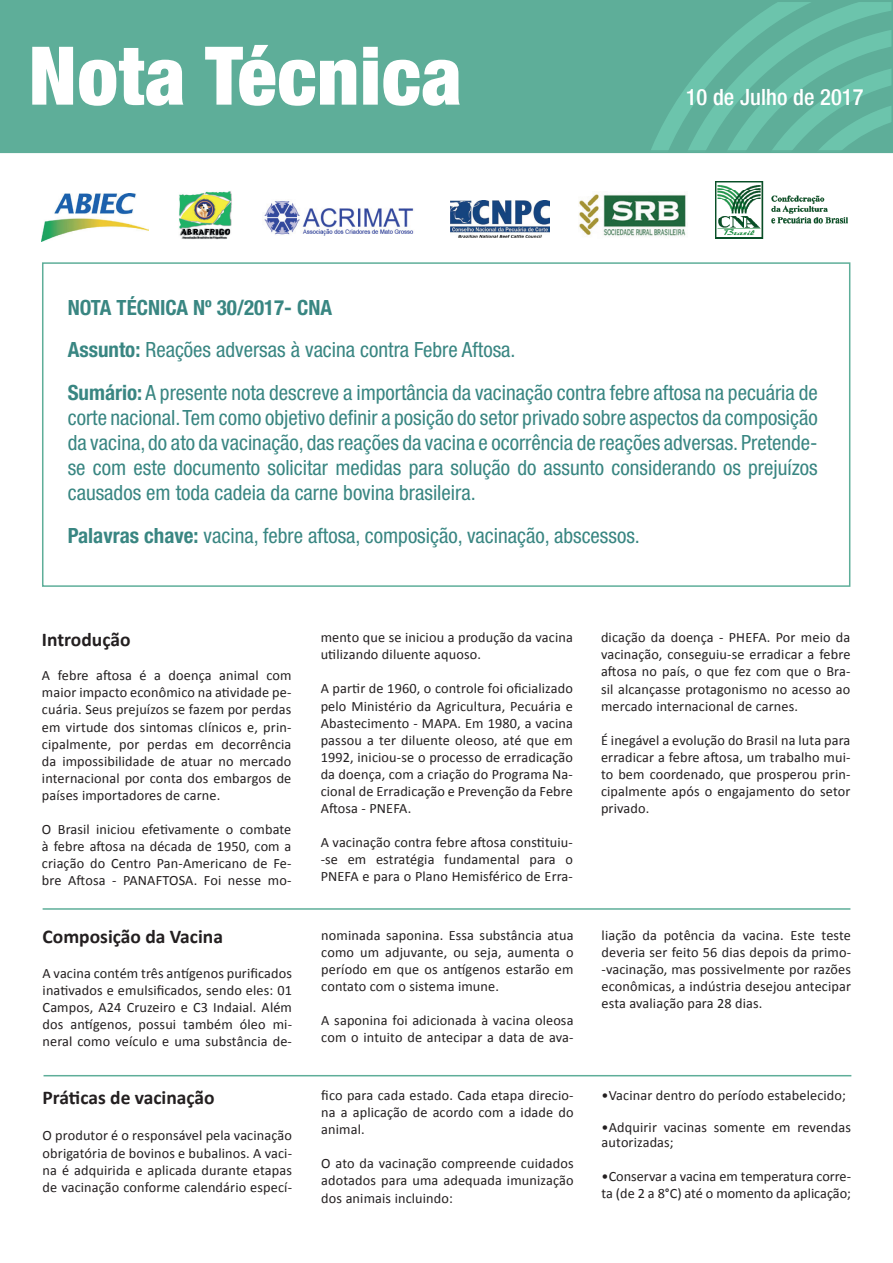
<style>
.page{position:relative;width:893px;height:1263px;background:#fff}
.page>*{position:absolute;margin:0;border:0;box-sizing:border-box;transform-origin:0 0}
.t1{font:900 condensed 81px "Helvetica Neue LT Std";letter-spacing:.01em;color:#fff}
.t2{font:500 condensed 22.5px "Helvetica Neue LT Std";letter-spacing:.005em;color:#fff}
.t3{font:condensed 21px/25.2px "Helvetica Neue LT Std";color:#398682}
.t4{font:700 19.5px "Calibri";color:#231f20}
.t5{font:14.25px/17.1px "Calibri";letter-spacing:.01em;color:#231f20;text-align:justify}
.s1{font-weight:700}
</style>
<div class="page">
<div style="left:3px;top:3px;width:622px;height:147px;background:#5eae99"></div>
<svg style="left:625px;top:4px;width:265px;height:145px;background:#62b59f"></svg>
<div style="left:28px;top:1px;width:865px;height:151px;border:2px solid #5eae99"></div>
<div style="left:42px;top:262px;width:808px;height:325px;border:2px solid #5eae99"></div>
<img style="left:41px;top:194px;width:107px;height:47px">
<img style="left:179px;top:191px;width:53px;height:49px">
<img style="left:264px;top:201px;width:150px;height:35px">
<img style="left:450px;top:200px;width:99px;height:38px">
<img style="left:579px;top:194px;width:107px;height:43px">
<img style="left:715px;top:181px;width:132px;height:58px">
<hr style="left:43px;top:908px;width:807px;height:2px;background:#5eae99">
<hr style="left:44px;top:1075px;width:807px;height:1px;background:#5eae99">
<h1 class="t1" style="left:29px;top:26px;width:435px">Nota Técnica</h1>
<h2 class="t2" style="left:686px;top:83px;width:179px">10 de Julho de 2017</h2>
<h3 class="t3" style="left:68px;top:287px;width:752px;line-height:42.2px"><span class="s1">NOTA TÉCNICA Nº 30/2017- CNA<br>Assunto:</span> Reações adversas à vacina contra Febre Aftosa.<br><span class="s1">Sumário:</span> A presente nota descreve a importância da vacinação contra febre aftosa na pecuária de</h3>
<p class="t3" style="left:68px;top:405px;width:752px;text-align:justify">corte nacional. Tem como objetivo definir a posição do setor privado sobre aspectos da composição da vacina, do ato da vacinação, das reações da vacina e ocorrência de reações adversas. Pretende&shy;se com este documento solicitar medidas para solução do assunto considerando os prejuízos causados em toda cadeia da carne bovina brasileira.</p>
<h3 class="t3" style="left:68px;top:522px;width:574px"><span class="s1">Palavras chave:</span> vacina, febre aftosa, composição, vacinação, abscessos.</h3>
<h3 class="t4" style="left:42px;top:627px;width:90px">Introdução</h3>
<p class="t5" style="left:42px;top:667px;width:251px">A febre aftosa é a doença animal com maior impacto econômico na atividade pe&shy;cuária. Seus prejuízos se fazem por perdas em virtude dos sintomas clínicos e, prin&shy;cipalmente, por perdas em decorrência da impossibilidade de atuar no mercado internacional por conta dos embargos de países importadores de carne.</p>
<p class="t5" style="left:42px;top:821px;width:251px">O Brasil iniciou efetivamente o combate à febre aftosa na década de 1950, com a criação do Centro Pan-Americano de Fe&shy;bre Aftosa - PANAFTOSA. Foi nesse mo-</p>
<h3 class="t4" style="left:43px;top:924px;width:182px">Composição da Vacina</h3>
<p class="t5" style="left:43px;top:964px;width:251px">A vacina contém três antígenos purificados inativados e emulsificados, sendo eles: 01<br>Campos, A24 Cruzeiro e C3 Indaial. Além dos antígenos, possui também óleo mi&shy;neral como veículo e uma substância de-</p>
<h3 class="t4" style="left:43px;top:1085px;width:174px">Práticas de vacinação</h3>
<p class="t5" style="left:43px;top:1125px;width:251px;line-height:18.6px">O produtor é o responsável pela vacinação obrigatória de bovinos e bubalinos. A vaci-</p>
<p class="t5" style="left:43px;top:1162px;width:251px">na é adquirida e aplicada durante etapas de vacinação conforme calendário especí-</p>
<p class="t5" style="left:321px;top:629px;width:254px">mento que se iniciou a produção da vacina utilizando diluente aquoso.</p>
<p class="t5" style="left:321px;top:680px;width:254px">A partir de 1960, o controle foi oficializado pelo Ministério da Agricultura, Pecuária e Abastecimento - MAPA. Em 1980, a vacina passou a ter diluente oleoso, até que em 1992, iniciou-se o processo de erradicação da doença, com a criação do Programa Na&shy;cional de Erradicação e Prevenção da Febre Aftosa - PNEFA.</p>
<p class="t5" style="left:321px;top:834px;width:254px">A vacinação contra febre aftosa constituiu--se em estratégia fundamental para o PNEFA e para o Plano Hemisférico de Erra-</p>
<p class="t5" style="left:321px;top:926px;width:254px">nominada saponina. Essa substância atua como um adjuvante, ou seja, aumenta o período em que os antígenos estarão em contato com o sistema imune.</p>
<p class="t5" style="left:321px;top:1012px;width:254px">A saponina foi adicionada à vacina oleosa com o intuito de antecipar a data de ava-</p>
<p class="t5" style="left:321px;top:1087px;width:254px">fico para cada estado. Cada etapa direcio&shy;na a aplicação de acordo com a idade do animal.</p>
<p class="t5" style="left:321px;top:1155px;width:254px">O ato da vacinação compreende cuidados adotados para uma adequada imunização dos animais incluindo:</p>
<p class="t5" style="left:601px;top:629px;width:251px">dicação da doença - PHEFA. Por meio da vacinação, conseguiu-se erradicar a febre aftosa no país, o que fez com que o Bra&shy;sil alcançasse protagonismo no acesso ao mercado internacional de carnes.</p>
<p class="t5" style="left:601px;top:731px;width:251px">É inegável a evolução do Brasil na luta para erradicar a febre aftosa, um trabalho mui&shy;to bem coordenado, que prosperou prin&shy;cipalmente após o engajamento do setor privado.</p>
<p class="t5" style="left:602px;top:926px;width:251px">liação da potência da vacina. Este teste deveria ser feito 56 dias depois da primo--vacinação, mas possivelmente por razões econômicas, a indústria desejou antecipar esta avaliação para 28 dias.</p>
<p class="t5" style="left:602px;top:1087px;width:246px">•Vacinar dentro do período estabelecido;</p>
<p class="t5" style="left:602px;top:1120px;width:251px;line-height:15px">•Adquirir vacinas somente em revendas autorizadas;</p>
<p class="t5" style="left:602px;top:1168px;width:251px">•Conservar a vacina em temperatura corre&shy;ta (de 2 a 8°C) até o momento da aplicação;</p>
</div>
